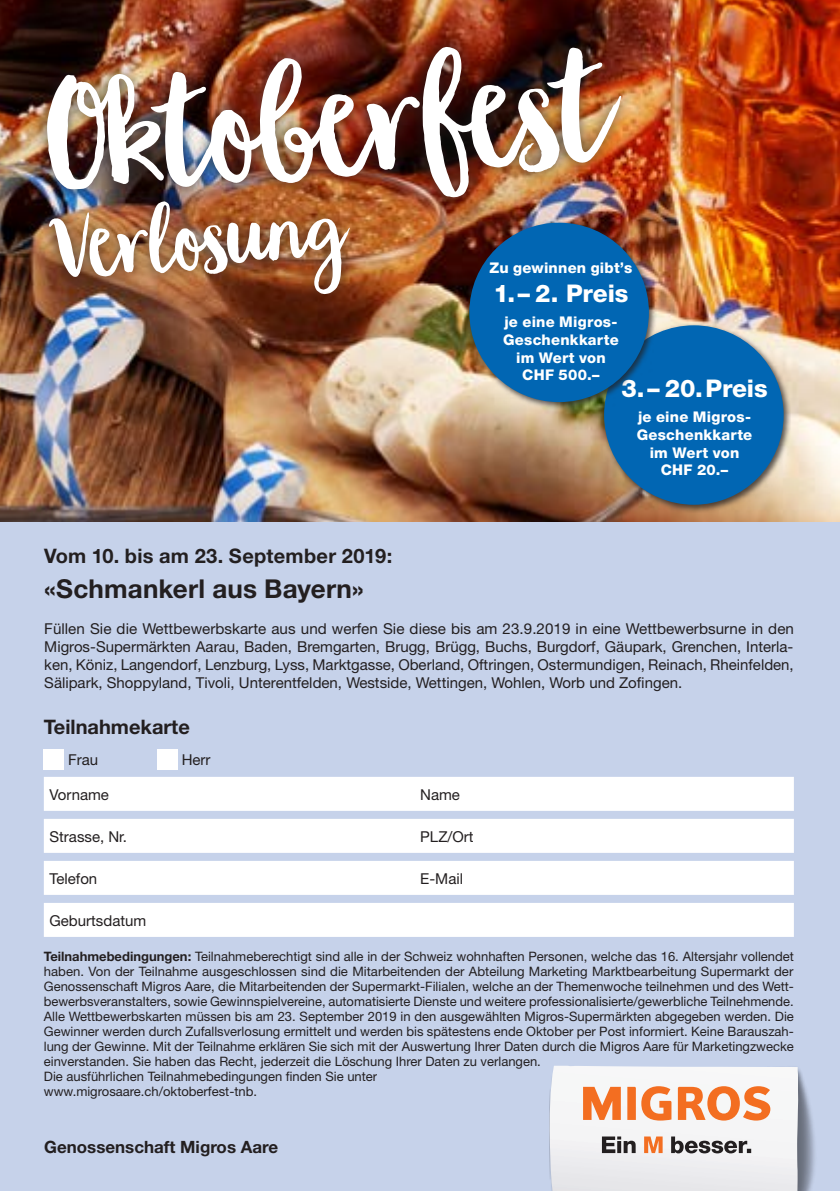
<style>
.page{position:relative;width:840px;height:1191px;background:#fff}
.page>*{position:absolute;margin:0;border:0;box-sizing:border-box;transform-origin:0 0}
.t1{font:164.4px "Garden Grown";color:#fff}
.t2{font:95.6px "Garden Grown";color:#fff}
.t3{font:700 26px "Helvetica Neue LT Std";letter-spacing:.005em;color:#231f20}
.t4{font:800 24.4px "Helvetica Neue LT Std";letter-spacing:-.005em;color:#fff}
.t5{font:700 20px "Helvetica Neue LT Std";color:#231f20}
.t6{font:700 17px "Helvetica Neue LT Std";color:#231f20}
.t7{font:15px/18px "Helvetica Neue LT Std";color:#231f20;text-align:justify}
.t8{font:800 14.8px/17.6px "Helvetica Neue LT Std";letter-spacing:.015em;color:#fff;text-align:center}
.t9{font:13px/15px "Helvetica Neue LT Std";color:#231f20}
.s1{font-weight:700}
</style>
<div class="page">
<div style="left:0;top:0;width:839px;height:1191px;background:#c6d2ea"></div>
<img style="left:0;top:0;width:839px;height:522px">
<div style="left:44px;top:777px;width:749px;height:34px;background:#fff"></div>
<div style="left:44px;top:819px;width:749px;height:34px;background:#fff"></div>
<div style="left:44px;top:861px;width:749px;height:34px;background:#fff"></div>
<div style="left:44px;top:903px;width:749px;height:34px;background:#fff"></div>
<div style="left:44px;top:749px;width:20px;height:20px;background:#fff"></div>
<div style="left:157px;top:749px;width:20px;height:20px;background:#fff"></div>
<img style="left:798px;top:1069px;width:17px;height:122px">
<svg style="left:549px;top:1065px;width:249px;height:126px;background:#ead9d1"></svg>
<div style="left:600px;top:322px;width:190px;height:190px;background:#231f20;opacity:.75"></div>
<div style="left:603px;top:325px;width:180px;height:180px;background:#0166b3;border-radius:50%"></div>
<div style="left:466px;top:219px;width:190px;height:190px;background:#231f20;opacity:.75"></div>
<div style="left:469px;top:223px;width:179px;height:179px;background:#0166b3;border-radius:50%"></div>
<img style="left:29px;top:23px;width:610px;height:213px">
<img style="left:35px;top:177px;width:331px;height:147px">
<h1 class="t1" style="left:42px;top:35px;width:560px;rotate:-4deg">Oktoberfest</h1>
<h2 class="t2" style="left:50px;top:186px;width:290px;rotate:-4deg">Verlosung</h2>
<p class="t8" style="left:489px;top:259px;width:144px">Zu gewinnen gibt’s</p>
<h3 class="t4" style="left:493px;top:279px;width:136px">1.– 2. Preis</h3>
<p class="t8" style="left:503px;top:313px;width:117px">je eine Migros-<br>Geschenkkarte im Wert von<br>CHF 500.–</p>
<h3 class="t4" style="left:621px;top:374px;width:147px">3.– 20.Preis</h3>
<p class="t8" style="left:636px;top:408px;width:117px">je eine Migros-<br>Geschenkkarte im Wert von<br>CHF 20.–</p>
<h3 class="t5" style="left:44px;top:543px;width:349px">Vom 10. bis am 23. September 2019:</h3>
<h3 class="t3" style="left:44px;top:572px;width:321px">«Schmankerl aus Bayern»</h3>
<p class="t7" style="left:44px;top:619px;width:750px">Füllen Sie die Wettbewerbskarte aus und werfen Sie diese bis am 23.9.2019 in eine Wettbewerbsurne in den Migros-Supermärkten Aarau, Baden, Bremgarten, Brugg, Brügg, Buchs, Burgdorf, Gäupark, Grenchen, Interla&shy;ken, Köniz, Langendorf, Lenzburg, Lyss, Marktgasse, Oberland, Oftringen, Ostermundigen, Reinach, Rheinfelden, Sälipark, Shoppyland, Tivoli, Unterentfelden, Westside, Wettingen, Wohlen, Worb und Zofingen.</p>
<h3 class="t5" style="left:44px;top:715px;width:147px">Teilnahmekarte</h3>
<p class="t7" style="left:68px;top:751px;width:31px">Frau</p>
<p class="t7" style="left:182px;top:751px;width:30px">Herr</p>
<p class="t7" style="left:49px;top:785px;width:61px">Vorname</p>
<p class="t7" style="left:420px;top:785px;width:41px">Name</p>
<p class="t7" style="left:49px;top:827px;width:79px">Strasse, Nr.</p>
<p class="t7" style="left:420px;top:827px;width:55px">PLZ/Ort</p>
<p class="t7" style="left:49px;top:869px;width:49px">Telefon</p>
<p class="t7" style="left:420px;top:869px;width:44px">E-Mail</p>
<p class="t7" style="left:49px;top:911px;width:98px">Geburtsdatum</p>
<p class="t9" style="left:44px;top:948px;width:751px"><span class="s1">Teilnahmebedingungen:</span> Teilnahmeberechtigt sind alle in der Schweiz wohnhaften Personen, welche das 16. Altersjahr vollendet haben. Von der Teilnahme ausgeschlossen sind die Mitarbeitenden der Abteilung Marketing Marktbearbeitung Supermarkt der Genossenschaft Migros Aare, die Mitarbeitenden der Supermarkt-Filialen, welche an der Themenwoche teilnehmen und des Wett&shy;bewerbsveranstalters, sowie Gewinnspielvereine, automatisierte Dienste und weitere professionalisierte/gewerbliche Teilnehmende.<br>Alle Wettbewerbskarten müssen bis am 23. September 2019 in den ausgewählten Migros-Supermärkten abgegeben werden. Die Gewinner werden durch Zufallsverlosung ermittelt und werden bis spätestens ende Oktober per Post informiert. Keine Barauszah&shy;lung der Gewinne. Mit der Teilnahme erklären Sie sich mit der Auswertung Ihrer Daten durch die Migros Aare für Marketingzwecke einverstanden. Sie haben das Recht, jederzeit die Löschung Ihrer Daten zu verlangen.<br>Die ausführlichen Teilnahmebedingungen finden Sie unter<br>www.migrosaare.ch/oktoberfest-tnb.</p>
<h3 class="t6" style="left:44px;top:1136px;width:235px">Genossenschaft Migros Aare</h3>
</div>
